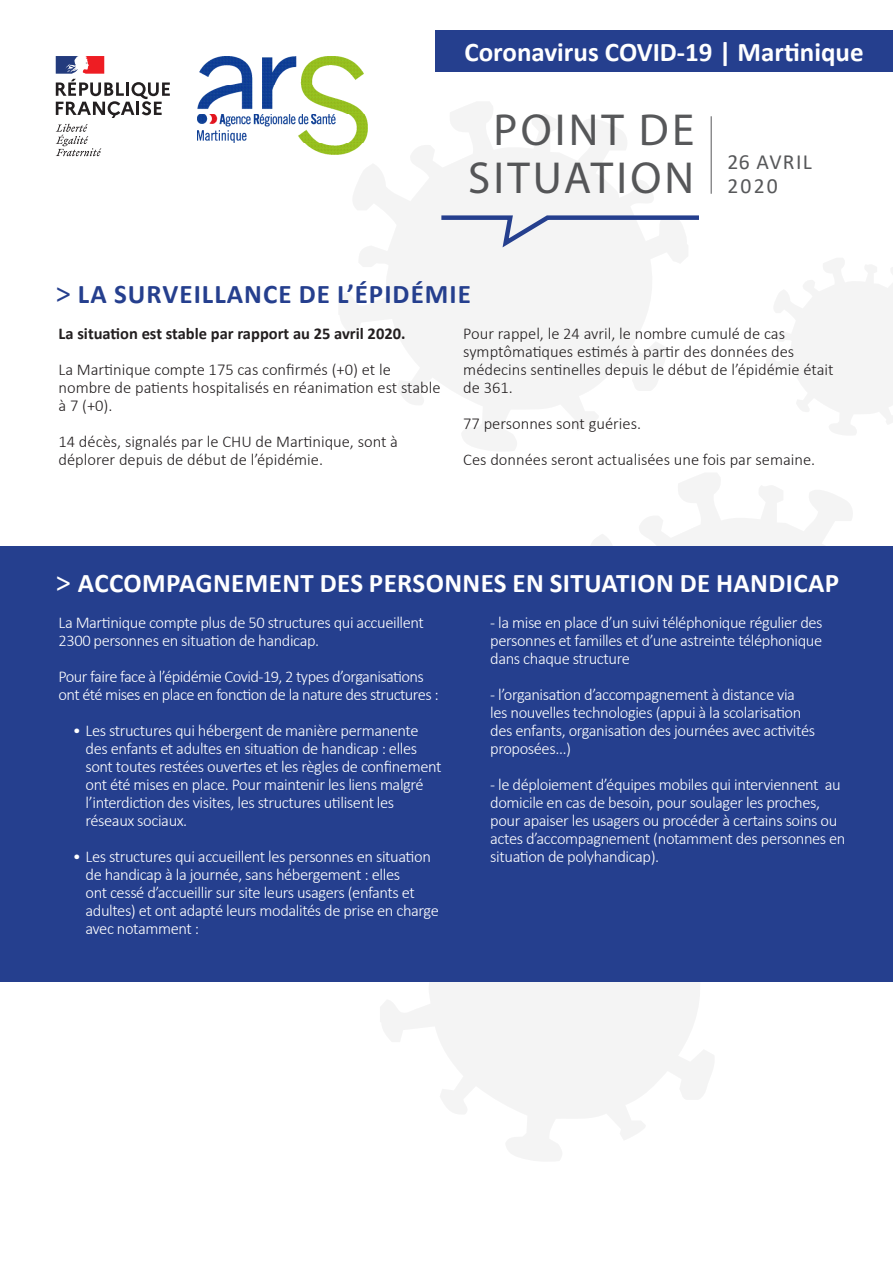
<style>
.page{position:relative;width:893px;height:1263px;background:#fff}
.page>*{position:absolute;margin:0;border:0;box-sizing:border-box;transform-origin:0 0}
.t1{font:45px "Myriad Pro";letter-spacing:.07em;color:#57585a}
.t2{font:700 27px "Calibri";letter-spacing:.01em;color:#fff}
.t3{font:700 27px "Calibri";letter-spacing:.04em;color:#253f8e}
.t4{font:21.6px "Calibri";letter-spacing:.065em;color:#57585a}
.t5{font:300 16.5px/18px "Calibri";letter-spacing:-.025em;color:#fff}
.t6{font:300 16.5px/18px "Calibri";color:#231f20}
.t7{font:700 16.5px "Calibri";color:#231f20}
.s1{font-weight:400;font-size:30px}
</style>
<div class="page">
<hr style="left:711px;top:116px;width:1px;height:78px;background:#57585a">
<svg style="left:338px;top:102px;width:350px;height:349px;fill:#f4f4f4"></svg>
<svg style="left:767px;top:258px;width:126px;height:177px"></svg>
<svg style="left:591px;top:473px;width:262px;height:73px"></svg>
<svg style="left:380px;top:982px;width:334px;height:179px;fill:#f4f4f4"></svg>
<svg style="left:437px;top:213px;width:262px;height:39px"></svg>
<div style="left:435px;top:30px;width:458px;height:42px;background:#253f8e"></div>
<div style="left:0;top:546px;width:893px;height:436px;background:#253f8e"></div>
<svg style="left:56px;top:124px;width:45px;height:32px"></svg>
<svg style="left:56px;top:56px;width:114px;height:62px"></svg>
<img style="left:197px;top:56px;width:170px;height:98px">
<p class="t2" style="left:464px;top:33px;width:401px">Coronavirus COVID-19 | Martinique</p>
<p class="t1" style="left:494px;top:102px;width:202px">POINT DE</p>
<p class="t1" style="left:468px;top:150px;width:227px">SITUATION</p>
<p class="t4" style="left:727px;top:146px;width:86px">26 AVRIL</p>
<p class="t4" style="left:727px;top:170px;width:52px">2020</p>
<p class="t3" style="left:56px;top:275px;width:417px"><span class="s1">&gt;</span> LA SURVEILLANCE DE L’ÉPIDÉMIE</p>
<p class="t7" style="left:58px;top:322px;width:348px">La situation est stable par rapport au 25 avril 2020.</p>
<p class="t6" style="left:58px;top:360px;width:383px">La Martinique compte 175 cas confirmés (+0) et le nombre de patients hospitalisés en réanimation est stable à 7 (+0).</p>
<p class="t6" style="left:58px;top:432px;width:341px">14 décès, signalés par le CHU de Martinique, sont à déplorer depuis de début de l’épidémie.</p>
<p class="t6" style="left:463px;top:324px;width:372px">Pour rappel, le 24 avril, le nombre cumulé de cas symptômatiques estimés à partir des données des médecins sentinelles depuis le début de l’épidémie était de 361.</p>
<p class="t6" style="left:463px;top:414px;width:179px">77 personnes sont guéries.</p>
<p class="t6" style="left:463px;top:450px;width:353px">Ces données seront actualisées une fois par semaine.</p>
<p class="t2" style="left:56px;top:564px;width:785px"><span class="s1">&gt;</span> ACCOMPAGNEMENT DES PERSONNES EN SITUATION DE HANDICAP</p>
<p class="t5" style="left:58px;top:614px;width:367px">La Martinique compte plus de 50 structures qui accueillent<br>2300 personnes en situation de handicap.</p>
<p class="t5" style="left:58px;top:668px;width:382px">Pour faire face à l’épidémie Covid-19, 2 types d’organisations ont été mises en place en fonction de la nature des structures :</p>
<p class="t5" style="left:85px;top:722px;width:357px;text-indent:-13px">• Les structures qui hébergent de manière permanente des enfants et adultes en situation de handicap : elles sont toutes restées ouvertes et les règles de confinement ont été mises en place. Pour maintenir les liens malgré l’interdiction des visites, les structures utilisent les réseaux sociaux.</p>
<p class="t5" style="left:85px;top:848px;width:355px;text-indent:-13px">• Les structures qui accueillent les personnes en situation de handicap à la journée, sans hébergement : elles<br>ont cessé d’accueillir sur site leurs usagers (enfants et adultes) et ont adapté leurs modalités de prise en charge avec notamment :</p>
<p class="t5" style="left:490px;top:614px;width:334px;text-align:justify">- la mise en place d’un suivi téléphonique régulier des personnes et familles et d’une astreinte téléphonique dans chaque structure</p>
<p class="t5" style="left:490px;top:686px;width:326px">- l’organisation d’accompagnement à distance via les nouvelles technologies (appui à la scolarisation des enfants, organisation des journées avec activités proposées…)</p>
<p class="t5" style="left:490px;top:776px;width:357px">- le déploiement d’équipes mobiles qui interviennent au domicile en cas de besoin, pour soulager les proches, pour apaiser les usagers ou procéder à certains soins ou actes d’accompagnement (notamment des personnes en situation de polyhandicap).</p>
</div>
